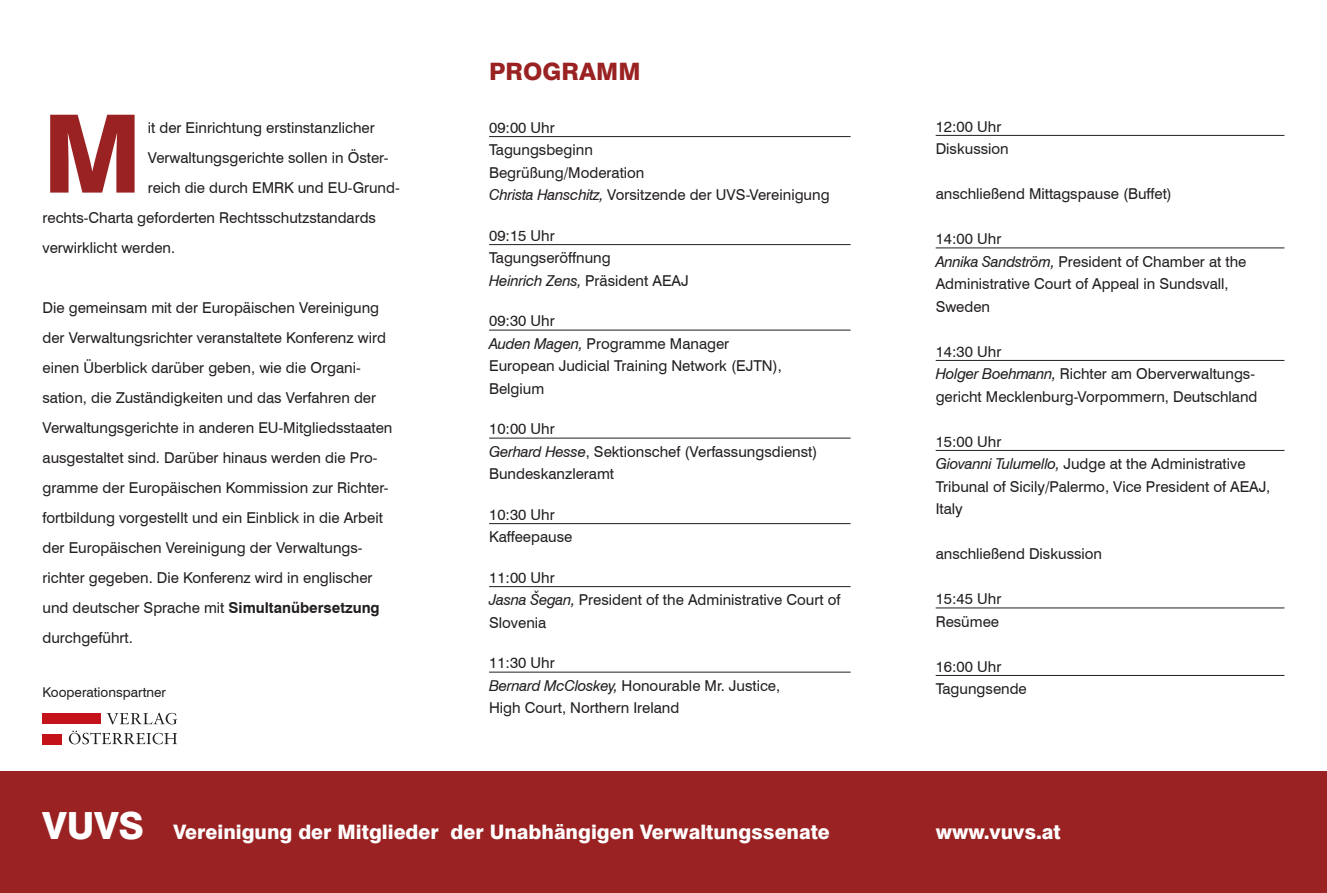
<style>
.page{position:relative;width:1327px;height:893px;background:#fff}
.page>*{position:absolute;margin:0;border:0;box-sizing:border-box;transform-origin:0 0}
.t1{font:800 108.3px "Swiss 721 BT";color:#9a2222}
.t2{font:800 37.5px "Swiss 721 BT";color:#fff}
.t3{font:800 24px "Swiss 721 BT";color:#9a2222}
.t4{font:800 19.95px "Swiss 721 BT";color:#fff}
.t5{font:15px/22.5px "Swiss 721 BT";color:#231f20}
.t6{font:13.5px "Swiss 721 BT";color:#231f20}
.s1{font-weight:700}
.s2{font-style:italic}
</style>
<div class="page">
<hr style="left:489px;top:136px;width:361px;height:1px;background:#231f20">
<hr style="left:489px;top:244px;width:361px;height:1px;background:#231f20">
<hr style="left:489px;top:330px;width:361px;height:1px;background:#231f20">
<hr style="left:489px;top:438px;width:361px;height:1px;background:#231f20">
<hr style="left:489px;top:523px;width:361px;height:1px;background:#231f20">
<hr style="left:489px;top:586px;width:361px;height:1px;background:#231f20">
<hr style="left:489px;top:672px;width:361px;height:1px;background:#231f20">
<hr style="left:935px;top:135px;width:349px;height:1px;background:#231f20">
<hr style="left:935px;top:248px;width:349px;height:1px;background:#231f20">
<hr style="left:935px;top:360px;width:349px;height:1px;background:#231f20">
<hr style="left:935px;top:450px;width:349px;height:1px;background:#231f20">
<hr style="left:935px;top:608px;width:349px;height:1px;background:#231f20">
<hr style="left:935px;top:675px;width:349px;height:1px;background:#231f20">
<div style="left:0;top:772px;width:1327px;height:121px;background:#9a2222"></div>
<svg style="left:107px;top:713px;width:70px;height:11px"></svg>
<svg style="left:69px;top:731px;width:108px;height:13px"></svg>
<div style="left:43px;top:713px;width:58px;height:10px;background:#c4121a"></div>
<div style="left:43px;top:734px;width:19px;height:10px;background:#c4121a"></div>
<h1 class="t1" style="left:43px;top:88px;width:101px">M</h1>
<p class="t5" style="left:148px;top:116px;width:228px">it der Einrichtung erstinstanzlicher</p>
<p class="t5" style="left:148px;top:146px;width:242px">Verwaltungsgerichte sollen in Öster-</p>
<p class="t5" style="left:148px;top:176px;width:253px">reich die durch EMRK und EU-Grund-</p>
<p class="t5" style="left:43px;top:206px;width:335px">rechts-Charta geforderten Rechtsschutzstandards</p>
<p class="t5" style="left:43px;top:236px;width:134px">verwirklicht werden.</p>
<p class="t5" style="left:43px;top:292px;width:351px;line-height:30px">Die gemeinsam mit der Europäischen Vereinigung der Verwaltungsrichter veranstaltete Konferenz wird einen Überblick darüber geben, wie die Organi&shy;sation, die Zuständigkeiten und das Verfahren der Verwaltungsgerichte in anderen EU-Mitgliedsstaaten ausgestaltet sind. Darüber hinaus werden die Pro&shy;gramme der Europäischen Kommission zur Richter&shy;fortbildung vorgestellt und ein Einblick in die Arbeit der Europäischen Vereinigung der Verwaltungs&shy;richter gegeben. Die Konferenz wird in englischer und deutscher Sprache mit <span class="s1">Simultanübersetzung </span>durchgeführt.</p>
<p class="t6" style="left:43px;top:684px;width:125px">Kooperationspartner</p>
<h3 class="t3" style="left:489px;top:57px;width:153px">PROGRAMM</h3>
<p class="t5" style="left:489px;top:116px;width:342px">09:00 Uhr<br>Tagungsbeginn<br>Begrüßung/Moderation<br><span class="s2">Christa Hanschitz,</span> Vorsitzende der UVS-Vereinigung</p>
<p class="t5" style="left:489px;top:224px;width:201px">09:15 Uhr<br>Tagungseröffnung<br><span class="s2">Heinrich Zens,</span> Präsident AEAJ</p>
<p class="t5" style="left:489px;top:309px;width:294px">09:30 Uhr<br><span class="s2">Auden Magen,</span> Programme Manager<br>European Judicial Training Network (EJTN),<br>Belgium</p>
<p class="t5" style="left:489px;top:417px;width:330px">10:00 Uhr<br><span class="s2">Gerhard Hesse</span>, Sektionschef (Verfassungsdienst)<br>Bundeskanzleramt</p>
<p class="t5" style="left:489px;top:503px;width:85px">10:30 Uhr<br>Kaffeepause</p>
<p class="t5" style="left:489px;top:566px;width:353px">11:00 Uhr<br><span class="s2">Jasna Šegan,</span> President of the Administrative Court of<br>Slovenia</p>
<p class="t5" style="left:489px;top:651px;width:293px">11:30 Uhr<br><span class="s2">Bernard McCloskey,</span> Honourable Mr. Justice,<br>High Court, Northern Ireland</p>
<p class="t5" style="left:935px;top:115px;width:75px">12:00 Uhr<br>Diskussion</p>
<p class="t5" style="left:935px;top:182px;width:238px">anschließend Mittagspause (Buffet)</p>
<p class="t5" style="left:935px;top:227px;width:312px">14:00 Uhr<br><span class="s2">Annika Sandström,</span> President of Chamber at the<br>Administrative Court of Appeal in Sundsvall,<br>Sweden</p>
<p class="t5" style="left:935px;top:340px;width:323px">14:30 Uhr<br><span class="s2">Holger Boehmann,</span> Richter am Oberverwaltungs&shy;gericht Mecklenburg-Vorpommern, Deutschland</p>
<p class="t5" style="left:935px;top:430px;width:336px">15:00 Uhr<br><span class="s2">Giovanni Tulumello,</span> Judge at the Administrative<br>Tribunal of Sicily/Palermo, Vice President of AEAJ,<br>Italy</p>
<p class="t5" style="left:935px;top:542px;width:168px">anschließend Diskussion</p>
<p class="t5" style="left:935px;top:587px;width:67px">15:45 Uhr<br>Resümee</p>
<p class="t5" style="left:935px;top:655px;width:93px">16:00 Uhr<br>Tagungsende</p>
<h2 class="t2" style="left:43px;top:803px;width:103px">VUVS</h2>
<h3 class="t4" style="left:173px;top:820px;width:658px">Vereinigung der Mitglieder der Unabhängigen Verwaltungssenate</h3>
<h3 class="t4" style="left:936px;top:820px;width:126px">www.vuvs.at</h3>
</div>
